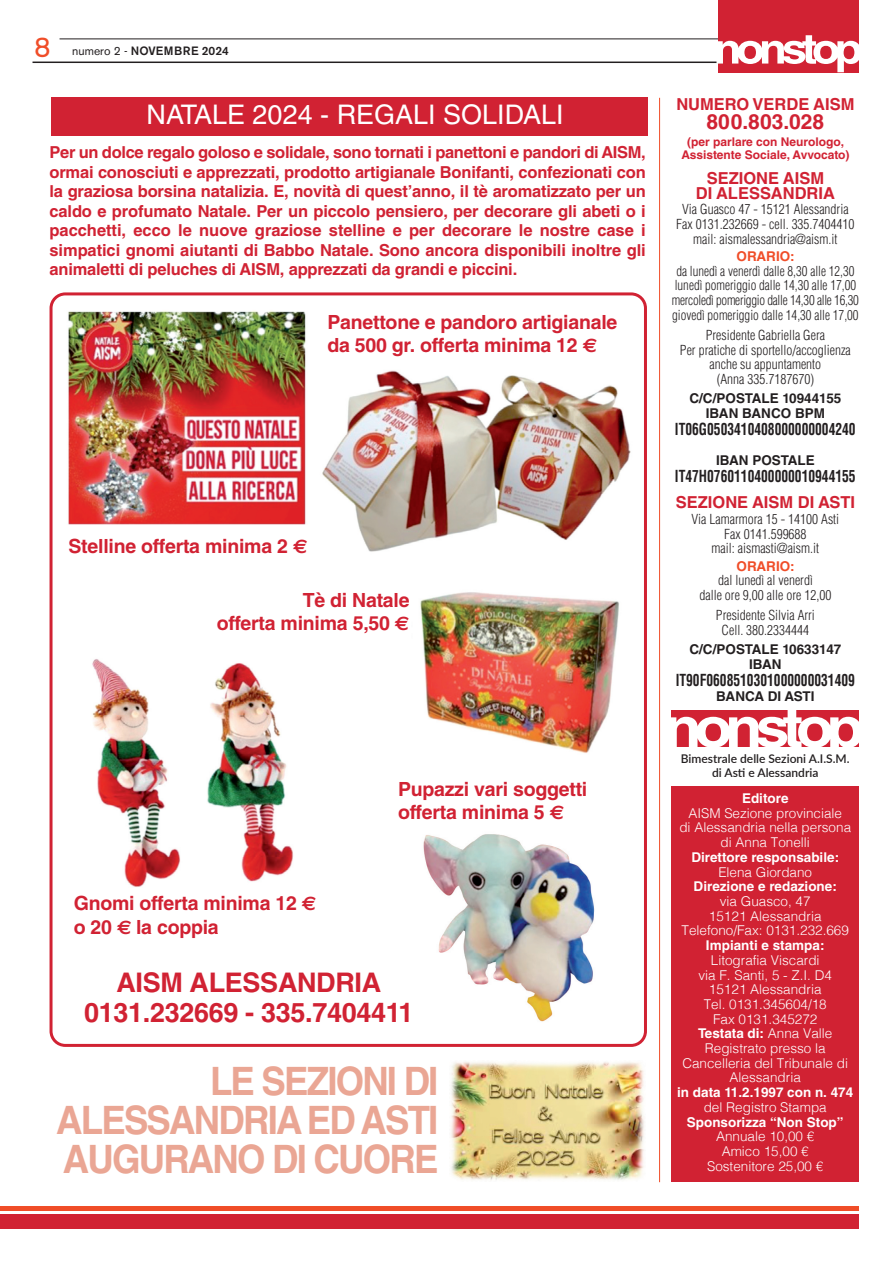
<style>
.page{position:relative;width:893px;height:1263px;background:#fff}
.page>*{position:absolute;margin:0;border:0;box-sizing:border-box;transform-origin:0 0}
.t1{font:700 39.15px "Helvetica";letter-spacing:-.05em;color:#eaa694;scale:.94 1}
.t2{font:28.5px "Akzidenz Grotesk BE";color:#f04d28}
.t3{font:700 27px "Helvetica";letter-spacing:-.015em;color:#d12233}
.t4{font:27px "Helvetica";color:#fff}
.t5{font:700 21px "Helvetica LT Std";color:#d12233}
.t6{font:700 19.5px "Helvetica";letter-spacing:-.01em;color:#d12233}
.t7{font:700 16.5px/19.5px "Helvetica";letter-spacing:-.015em;color:#d12233;text-align:justify}
.t8{font:700 16.5px/14.7px "Helvetica LT Std";color:#d12233;text-align:center}
.t9{font:700 condensed 16.2px "Helvetica LT Std";color:#231f20;scale:.83 1}
.t10{font:300 13.5px/14.7px "Helvetica";color:#fff;text-align:center}
.t11{font:300 condensed 13.5px/14.7px "Helvetica LT Std";color:#231f20;text-align:center}
.t12{font:700 13.5px "Helvetica";color:#fff}
.t13{font:300 condensed 13.5px "Helvetica LT Std";color:#231f20;scale:.95 1}
.t14{font:700 13.5px "Helvetica LT Std";color:#231f20}
.t15{font:300 condensed 13.5px "Helvetica LT Std";letter-spacing:-.02em;color:#231f20;scale:.95 1}
.t16{font:700 13.5px "Helvetica LT Std";color:#f04d28}
.t17{font:700 12px/13px "Helvetica LT Std";color:#d12233;text-align:center}
.t18{font:600 12px/14.7px "Lato";color:#231f20;text-align:center}
.t19{font:500 12px "Akzidenz Grotesk BE";letter-spacing:.01em;color:#231f20}
.s1{font-weight:400}
.s2{font-family:"Euro Sans"}
.s3{font-weight:300}
</style>
<div class="page">
<svg style="left:50px;top:292px;width:597px;height:755px"></svg>
<hr style="left:33px;top:62px;width:824px;height:1px;background:#231f20">
<hr style="left:60px;top:39px;width:799px;height:1px;background:#231f20">
<div style="left:719px;top:0;width:140px;height:72px;background:#d12233"></div>
<svg style="left:716px;top:35px;width:143px;height:37px"></svg>
<div style="left:672px;top:785px;width:187px;height:397px;background:#d12233"></div>
<svg style="left:671px;top:710px;width:188px;height:37px"></svg>
<hr style="left:659px;top:98px;width:1px;height:1084px;background:#f04d28">
<div style="left:51px;top:98px;width:596px;height:38px;background:#d12233"></div>
<div style="left:0;top:1206px;width:859px;height:5px;background:#f04d28"></div>
<div style="left:0;top:1214px;width:859px;height:15px;background:#d12233"></div>
<img style="left:65px;top:309px;width:244px;height:220px">
<img style="left:451px;top:1061px;width:193px;height:119px">
<img style="left:414px;top:824px;width:197px;height:203px">
<img style="left:315px;top:362px;width:319px;height:203px">
<img style="left:411px;top:582px;width:217px;height:181px">
<img style="left:81px;top:657px;width:220px;height:235px">
<p class="t2" style="left:34px;top:37px;width:18px">8</p>
<p class="t19" style="left:72px;top:47px;width:158px"><span class="s1">numero 2 -</span> NOVEMBRE 2024</p>
<p class="t4" style="left:147px;top:104px;width:419px">NATALE 2024 - REGALI SOLIDALI</p>
<p class="t7" style="left:50px;top:144px;width:598px">Per un dolce regalo goloso e solidale, sono tornati i panettoni e pandori di AISM, ormai conosciuti e apprezzati, prodotto artigianale Bonifanti, confezionati con la graziosa borsina natalizia. E, novità di quest’anno, il tè aromatizzato per un caldo e profumato Natale. Per un piccolo pensiero, per decorare gli abeti o i pacchetti, ecco le nuove graziose stelline e per decorare le nostre case i simpatici gnomi aiutanti di Babbo Natale. Sono ancora disponibili inoltre gli animaletti di peluches di AISM, apprezzati da grandi e piccini.</p>
<p class="t6" style="left:327px;top:315px;width:291px">Panettone e pandoro artigianale</p>
<p class="t6" style="left:327px;top:338px;width:271px">da 500 gr. offerta minima 12 <span class="s2">€</span></p>
<p class="t6" style="left:69px;top:539px;width:241px">Stelline offerta minima 2 <span class="s2">€</span></p>
<p class="t6" style="left:303px;top:593px;width:108px">Tè di Natale</p>
<p class="t6" style="left:217px;top:616px;width:194px">offerta minima 5,50 <span class="s2">€</span></p>
<p class="t6" style="left:398px;top:781px;width:191px">Pupazzi vari soggetti</p>
<p class="t6" style="left:398px;top:805px;width:168px">offerta minima 5 <span class="s2">€</span></p>
<p class="t6" style="left:74px;top:896px;width:244px">Gnomi offerta minima 12 <span class="s2">€</span></p>
<p class="t6" style="left:74px;top:920px;width:147px">o 20 <span class="s2">€</span> la coppia</p>
<p class="t3" style="left:116px;top:972px;width:266px">AISM ALESSANDRIA</p>
<p class="t3" style="left:84px;top:1002px;width:331px">0131.232669 - 335.7404411</p>
<p class="t1" style="left:210px;top:1067px;width:244px">LE SEZIONI DI</p>
<p class="t1" style="left:56px;top:1106px;width:408px">ALESSANDRIA ED ASTI</p>
<p class="t1" style="left:63px;top:1145px;width:401px">AUGURANO DI CUORE</p>
<p class="t8" style="left:676px;top:97px;width:180px">NUMERO VERDE AISM</p>
<p class="t5" style="left:707px;top:110px;width:119px">800.803.028</p>
<p class="t17" style="left:681px;top:135px;width:170px">(per parlare con Neurologo,<br>Assistente Sociale, Avvocato)</p>
<p class="t8" style="left:696px;top:171px;width:141px">SEZIONE AISM<br>DI ALESSANDRIA</p>
<p class="t11" style="left:682px;top:203px;width:168px">Via Guasco 47 - 15121 Alessandria</p>
<p class="t11" style="left:676px;top:218px;width:180px">Fax 0131.232669 - cell. 335.7404410</p>
<p class="t11" style="left:693px;top:232px;width:146px">mail: aismalessandria@aism.it</p>
<p class="t16" style="left:737px;top:248px;width:60px">ORARIO:</p>
<p class="t13" style="left:676px;top:266px;width:189px">da lunedì a venerdì dalle 8,30 alle 12,30</p>
<p class="t13" style="left:675px;top:280px;width:192px">lunedì pomeriggio dalle 14,30 alle 17,00</p>
<p class="t15" style="left:672px;top:295px;width:198px">mercoledì pomeriggio dalle 14,30 alle 16,30</p>
<p class="t13" style="left:672px;top:310px;width:198px">giovedì pomeriggio dalle 14,30 alle 17,00</p>
<p class="t11" style="left:680px;top:329px;width:172px">Presidente Gabriella Gera<br>Per pratiche di sportello/accoglienza anche su appuntamento<br>(Anna 335.7187670)</p>
<p class="t14" style="left:689px;top:391px;width:153px">C/C/POSTALE 10944155</p>
<p class="t14" style="left:706px;top:405px;width:121px">IBAN BANCO BPM</p>
<p class="t9" style="left:675px;top:420px;width:219px">IT06G0503410408000000004240</p>
<p class="t14" style="left:716px;top:452px;width:100px">IBAN POSTALE</p>
<p class="t9" style="left:675px;top:466px;width:219px">IT47H0760110400000010944155</p>
<p class="t8" style="left:676px;top:495px;width:181px">SEZIONE AISM DI ASTI</p>
<p class="t11" style="left:692px;top:513px;width:149px">Via Lamarmora 15 - 14100 Asti</p>
<p class="t11" style="left:724px;top:527px;width:84px">Fax 0141.599688</p>
<p class="t11" style="left:712px;top:542px;width:109px">mail: aismasti@aism.it</p>
<p class="t16" style="left:737px;top:558px;width:60px">ORARIO:</p>
<p class="t11" style="left:718px;top:574px;width:96px">dal lunedì al venerdì</p>
<p class="t11" style="left:699px;top:589px;width:133px">dalle ore 9,00 alle ore 12,00</p>
<p class="t11" style="left:716px;top:609px;width:100px">Presidente Silvia Arri</p>
<p class="t11" style="left:722px;top:624px;width:89px">Cell. 380.2334444</p>
<p class="t14" style="left:689px;top:642px;width:153px">C/C/POSTALE 10633147</p>
<p class="t14" style="left:749px;top:656px;width:34px">IBAN</p>
<p class="t9" style="left:676px;top:670px;width:217px">IT90F0608510301000000031409</p>
<p class="t14" style="left:716px;top:688px;width:100px">BANCA DI ASTI</p>
<p class="t18" style="left:681px;top:751px;width:170px">Bimestrale delle Sezioni A.I.S.M. di Asti e Alessandria</p>
<p class="t12" style="left:742px;top:793px;width:48px">Editore</p>
<p class="t10" style="left:679px;top:807px;width:173px">AISM Sezione provinciale<br>di Alessandria nella persona di Anna Tonelli</p>
<p class="t12" style="left:691px;top:852px;width:149px">Direttore responsabile:</p>
<p class="t10" style="left:718px;top:865px;width:95px">Elena Giordano</p>
<p class="t12" style="left:694px;top:881px;width:145px">Direzione e redazione:</p>
<p class="t10" style="left:720px;top:895px;width:92px">via Guasco, 47</p>
<p class="t10" style="left:709px;top:910px;width:114px">15121 Alessandria</p>
<p class="t10" style="left:682px;top:924px;width:169px">Telefono/Fax: 0131.232.669</p>
<p class="t12" style="left:706px;top:940px;width:120px">Impianti e stampa:</p>
<p class="t10" style="left:711px;top:954px;width:110px">Litografia Viscardi</p>
<p class="t10" style="left:698px;top:968px;width:135px">via F. Santi, 5 - Z.I. D4</p>
<p class="t10" style="left:709px;top:983px;width:114px">15121 Alessandria</p>
<p class="t10" style="left:704px;top:998px;width:125px">Tel. 0131.345604/18</p>
<p class="t10" style="left:713px;top:1012px;width:106px">Fax 0131.345272</p>
<p class="t12" style="left:698px;top:1028px;width:136px">Testata di: <span class="s3">Anna Valle</span></p>
<p class="t10" style="left:682px;top:1042px;width:167px">Registrato presso la<br>Cancelleria del Tribunale di<br>Alessandria</p>
<p class="t12" style="left:677px;top:1087px;width:178px">in data 11.2.1997 con n. 474</p>
<p class="t10" style="left:704px;top:1101px;width:125px">del Registro Stampa</p>
<p class="t12" style="left:687px;top:1117px;width:158px">Sponsorizza “Non Stop”</p>
<p class="t10" style="left:716px;top:1130px;width:100px">Annuale 10,00 €</p>
<p class="t10" style="left:722px;top:1145px;width:89px">Amico 15,00 €</p>
<p class="t10" style="left:707px;top:1159px;width:118px">Sostenitore 25,00 €</p>
</div>
